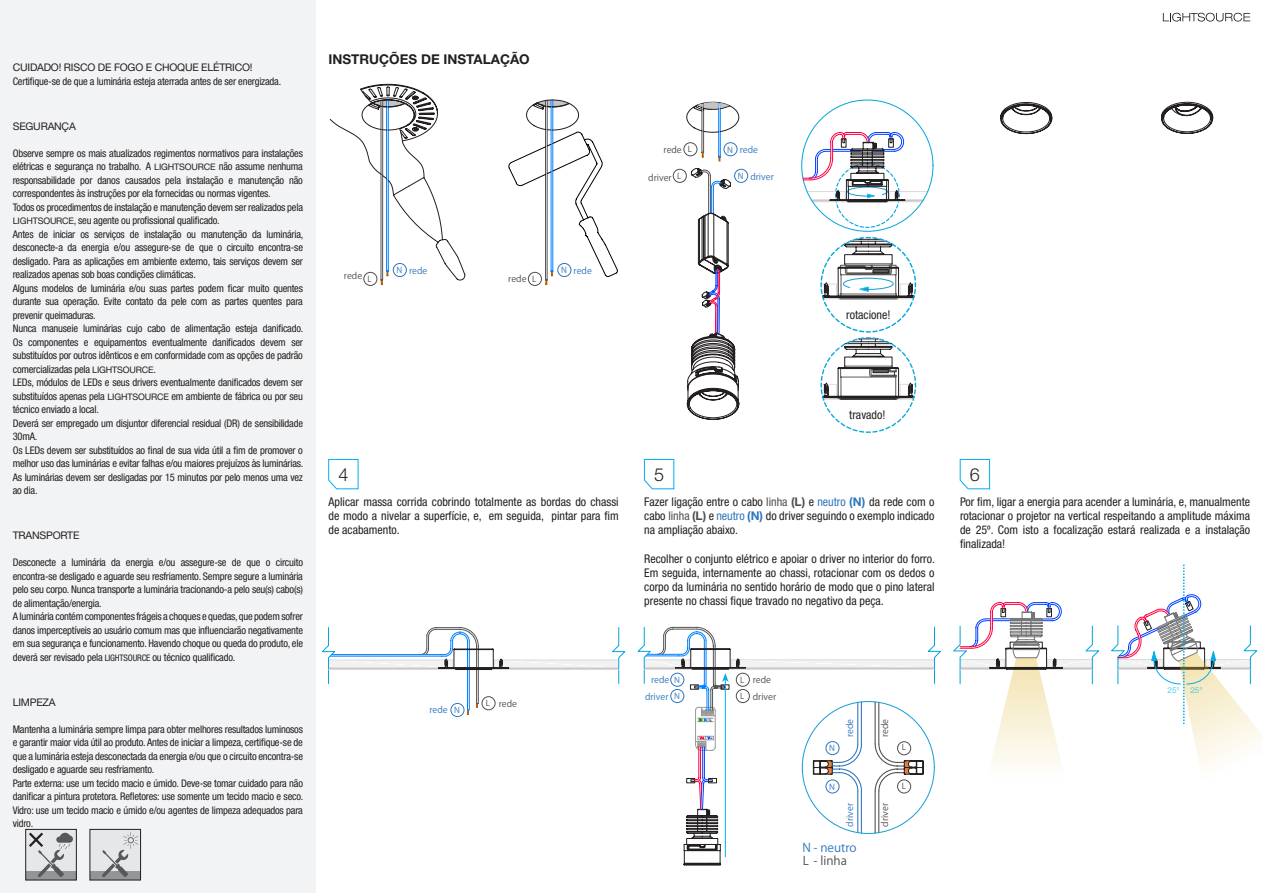
<style>
.page{position:relative;width:1263px;height:893px;background:#fff}
.page>*{position:absolute;margin:0;border:0;box-sizing:border-box;transform-origin:0 0}
.t1{font:300 18px "Helvetica Neue LT Std";color:#231f20}
.t2{font:700 13.5px "Helvetica Neue LT Std";color:#231f20}
.t3{font:condensed 12px/14.1px "Helvetica Neue LT Std";color:#231f20;text-align:justify}
.t4{font:12px "Koz Go Pr 6 N";color:#3076bc}
.t5{font:12px "Koz Go Pr 6 N";color:#4f4f51}
.t6{font:condensed 10.5px/13.5px "Helvetica Neue LT Std";letter-spacing:-.02em;color:#231f20}
.t7{font:10.5px "Helvetica Neue LT Std";letter-spacing:-.02em;color:#231f20}
.t8{font:9px "Koz Go Pr 6 N";color:#3076bc}
.t9{font:9px "Koz Go Pr 6 N";color:#4f4f51}
.t10{font:8.25px "Koz Go Pr 6 N";color:#3076bc}
.t11{font:8.25px "Koz Go Pr 6 N";color:#4e4f51}
.t12{font:300 8.1px "Helvetica Neue LT Std";color:#15c0f2}
.s1{font-stretch:normal;font-size:9px}
.s2{font-size:9px}
.s3{color:#4f4f51}
.s4{font-weight:700;font-stretch:normal;color:#4f4f51}
.s5{color:#3076bc}
.s6{font-weight:700;font-stretch:normal;color:#3076bc}
</style>
<div class="page">
<div style="left:0;top:0;width:316px;height:893px;background:#f2f3f4"></div>
<svg style="left:1163px;top:13px;width:87px;height:9px"></svg>
<div style="left:90px;top:829px;width:51px;height:51px;background:#e6e7e9"></div>
<div style="left:90px;top:872px;width:51px;height:8px;background:#939598"></div>
<div style="left:90px;top:829px;width:51px;height:51px;border:1px solid #231f20"></div>
<svg style="left:102px;top:832px;width:36px;height:45px"></svg>
<div style="left:26px;top:829px;width:50px;height:51px;background:#e6e7e9"></div>
<div style="left:26px;top:872px;width:50px;height:8px;background:#939598"></div>
<div style="left:26px;top:829px;width:51px;height:51px;border:1px solid #231f20"></div>
<svg style="left:27px;top:830px;width:46px;height:47px"></svg>
<svg style="left:328px;top:459px;width:30px;height:30px"></svg>
<svg style="left:644px;top:459px;width:30px;height:30px"></svg>
<svg style="left:960px;top:459px;width:30px;height:30px"></svg>
<svg style="left:330px;top:84px;width:135px;height:201px"></svg>
<svg style="left:322px;top:627px;width:304px;height:87px"></svg>
<hr style="left:328px;top:669px;width:127px;height:1px;background:#dbdbdb">
<hr style="left:492px;top:669px;width:127px;height:1px;background:#dbdbdb">
<svg style="left:820px;top:236px;width:97px;height:197px"></svg>
<div style="left:734px;top:169px;width:14px;height:14px;border:1px solid #3076bc;border-radius:50%"></div>
<div style="left:673px;top:169px;width:13px;height:14px;border:1px solid #4e4f51;border-radius:50%"></div>
<div style="left:393px;top:263px;width:14px;height:14px;border:1px solid #3076bc;border-radius:50%"></div>
<div style="left:684px;top:142px;width:13px;height:14px;border:1px solid #4e4f51;border-radius:50%"></div>
<div style="left:528px;top:272px;width:14px;height:14px;border:1px solid #4e4f51;border-radius:50%"></div>
<div style="left:364px;top:272px;width:13px;height:14px;border:1px solid #4e4f51;border-radius:50%"></div>
<div style="left:451px;top:703px;width:13px;height:14px;border:1px solid #3076bc;border-radius:50%"></div>
<div style="left:482px;top:696px;width:13px;height:14px;border:1px solid #4e4f51;border-radius:50%"></div>
<svg style="left:508px;top:100px;width:110px;height:185px"></svg>
<svg style="left:637px;top:627px;width:304px;height:238px"></svg>
<svg style="left:953px;top:602px;width:146px;height:163px"></svg>
<svg style="left:686px;top:102px;width:53px;height:318px"></svg>
<svg style="left:1000px;top:102px;width:53px;height:32px"></svg>
<svg style="left:1161px;top:102px;width:52px;height:32px"></svg>
<svg style="left:803px;top:132px;width:125px;height:96px"></svg>
<svg style="left:1111px;top:565px;width:152px;height:203px"></svg>
<p class="t7" style="left:13px;top:61px;width:241px">CUIDADO! RISCO DE FOGO E CHOQUE ELÉTRICO!</p>
<p class="t6" style="left:13px;top:74px;width:270px">Certifique-se de que a luminária esteja aterrada antes de ser energizada.</p>
<p class="t7" style="left:13px;top:120px;width:65px">SEGURANÇA</p>
<p class="t6" style="left:13px;top:146px;width:292px">Observe sempre os mais atualizados regimentos normativos para instalações elétricas e segurança no trabalho. A <span class="s1">LIGHTSOURCE</span> não assume nenhuma responsabilidade por danos causados pela instalação e manutenção não correspondentes às instruções por ela fornecidas ou normas vigentes.<br>Todos os procedimentos de instalação e manutenção devem ser realizados pela <span class="s1">LIGHTSOURCE</span>, seu agente ou profissional qualificado.<br>Antes de iniciar os serviços de instalação ou manutenção da luminária, desconecte-a da energia e/ou assegure-se de que o circuito encontra-se desligado. Para as aplicações em ambiente externo, tais serviços devem ser realizados apenas sob boas condições climáticas.<br>Alguns modelos de luminária e/ou suas partes podem ficar muito quentes durante sua operação. Evite contato da pele com as partes quentes para prevenir queimaduras.<br>Nunca manuseie luminárias cujo cabo de alimentação esteja danificado.<br>Os componentes e equipamentos eventualmente danificados devem ser substituídos por outros idênticos e em conformidade com as opções de padrão comercializadas pela <span class="s1">LIGHTSOURCE</span>.<br>LEDs, módulos de LEDs e seus drivers eventualmente danificados devem ser substituídos apenas pela <span class="s1">LIGHTSOURCE</span> em ambiente de fábrica ou por seu técnico enviado a local.<br>Deverá ser empregado um disjuntor diferencial residual (DR) de sensibilidade 30mA.<br>Os LEDs devem ser substituídos ao final de sua vida útil a fim de promover o melhor uso das luminárias e evitar falhas e/ou maiores prejuízos às luminárias.<br>As luminárias devem ser desligadas por 15 minutos por pelo menos uma vez ao dia.</p>
<p class="t7" style="left:13px;top:529px;width:68px">TRANSPORTE</p>
<p class="t6" style="left:13px;top:556px;width:292px">Desconecte a luminária da energia e/ou assegure-se de que o circuito encontra-se desligado e aguarde seu resfriamento. Sempre segure a luminária pelo seu corpo. Nunca transporte a luminária tracionando-a pelo seu(s) cabo(s) de alimentação/energia.<br>A luminária contém componentes frágeis a choques e quedas, que podem sofrer danos imperceptíveis ao usuário comum mas que influenciarão negativamente em sua segurança e funcionamento. Havendo choque ou queda do produto, ele deverá ser revisado pela <span class="s2">LIGHTSOURCE</span> ou técnico qualificado.</p>
<p class="t7" style="left:13px;top:696px;width:44px">LIMPEZA</p>
<p class="t6" style="left:13px;top:722px;width:292px">Mantenha a luminária sempre limpa para obter melhores resultados luminosos e garantir maior vida útil ao produto. Antes de iniciar a limpeza, certifique-se de que a luminária esteja desconectada da energia e/ou que o circuito encontra-se desligado e aguarde seu resfriamento.<br>Parte externa: use um tecido macio e úmido. Deve-se tomar cuidado para não danificar a pintura protetora. Refletores: use somente um tecido macio e seco.<br>Vidro: use um tecido macio e úmido e/ou agentes de limpeza adequados para vidro.</p>
<p class="t2" style="left:328px;top:51px;width:203px">INSTRUÇÕES DE INSTALAÇÃO</p>
<p class="t10" style="left:397px;top:266px;width:7px">N</p>
<p class="t8" style="left:409px;top:265px;width:20px">rede</p>
<p class="t10" style="left:561px;top:266px;width:7px">N</p>
<p class="t8" style="left:574px;top:265px;width:20px">rede</p>
<p class="t9" style="left:344px;top:271px;width:20px">rede</p>
<p class="t11" style="left:368px;top:274px;width:6px">L</p>
<p class="t9" style="left:508px;top:274px;width:20px">rede</p>
<p class="t11" style="left:532px;top:274px;width:6px">L</p>
<p class="t9" style="left:664px;top:144px;width:20px">rede</p>
<p class="t11" style="left:688px;top:145px;width:6px">L</p>
<p class="t10" style="left:727px;top:145px;width:7px">N</p>
<p class="t8" style="left:740px;top:145px;width:20px">rede</p>
<p class="t8" style="left:750px;top:171px;width:25px">driver</p>
<p class="t11" style="left:677px;top:171px;width:6px">L</p>
<p class="t10" style="left:738px;top:171px;width:7px">N</p>
<p class="t9" style="left:648px;top:173px;width:25px">driver</p>
<p class="t3" style="left:846px;top:307px;width:46px">rotacione!</p>
<p class="t3" style="left:849px;top:408px;width:38px">travado!</p>
<p class="t1" style="left:338px;top:463px;width:12px">4</p>
<p class="t1" style="left:654px;top:463px;width:12px">5</p>
<p class="t1" style="left:970px;top:463px;width:12px">6</p>
<p class="t3" style="left:328px;top:495px;width:292px">Aplicar massa corrida cobrindo totalmente as bordas do chassi de modo a nivelar a superfície, e, em seguida, pintar para fim de acabamento.</p>
<p class="t3" style="left:960px;top:495px;width:292px">Por fim, ligar a energia para acender a luminária, e, manualmente rotacionar o projetor na vertical respeitando a amplitude máxima de 25º. Com isto a focalização estará realizada e a instalação finalizada!</p>
<p class="t3" style="left:644px;top:495px;width:292px">Fazer ligação entre o cabo <span class="s3">linha</span> <span class="s4">(L)</span> e <span class="s5">neutro</span> <span class="s6">(N)</span> da rede com o cabo <span class="s3">linha</span> <span class="s4">(L)</span> e <span class="s5">neutro</span> <span class="s6">(N)</span> do driver seguindo o exemplo indicado na ampliação abaixo.</p>
<p class="t3" style="left:644px;top:551px;width:292px">Recolher o conjunto elétrico e apoiar o driver no interior do forro.<br>Em seguida, internamente ao chassi, rotacionar com os dedos o corpo da luminária no sentido horário de modo que o pino lateral presente no chassi fique travado no negativo da peça.</p>
<p class="t8" style="left:429px;top:705px;width:20px">rede</p>
<p class="t10" style="left:454px;top:706px;width:7px">N</p>
<p class="t11" style="left:486px;top:699px;width:6px">L</p>
<p class="t9" style="left:499px;top:698px;width:20px">rede</p>
<p class="t8" style="left:651px;top:675px;width:20px">rede</p>
<p class="t11" style="left:740px;top:675px;width:6px">L</p>
<p class="t11" style="left:740px;top:691px;width:6px">L</p>
<p class="t10" style="left:674px;top:675px;width:7px">N</p>
<p class="t8" style="left:645px;top:692px;width:25px">driver</p>
<p class="t10" style="left:674px;top:692px;width:7px">N</p>
<p class="t9" style="left:753px;top:675px;width:20px">rede</p>
<p class="t9" style="left:753px;top:691px;width:25px">driver</p>
<p class="t8" style="left:845px;top:737px;width:20px;rotate:-90deg">rede</p>
<p class="t9" style="left:880px;top:737px;width:20px;rotate:-90deg">rede</p>
<p class="t11" style="left:902px;top:743px;width:6px">L</p>
<p class="t10" style="left:829px;top:744px;width:7px">N</p>
<p class="t10" style="left:829px;top:782px;width:7px">N</p>
<p class="t11" style="left:902px;top:781px;width:6px">L</p>
<p class="t8" style="left:845px;top:827px;width:25px;rotate:-90deg">driver</p>
<p class="t4" style="left:802px;top:840px;width:55px">N - neutro</p>
<p class="t5" style="left:803px;top:854px;width:46px">L - linha</p>
<p class="t9" style="left:880px;top:827px;width:25px;rotate:-90deg">driver</p>
<p class="t12" style="left:1167px;top:685px;width:14px">25°</p>
<p class="t12" style="left:1190px;top:685px;width:14px">25°</p>
</div>
